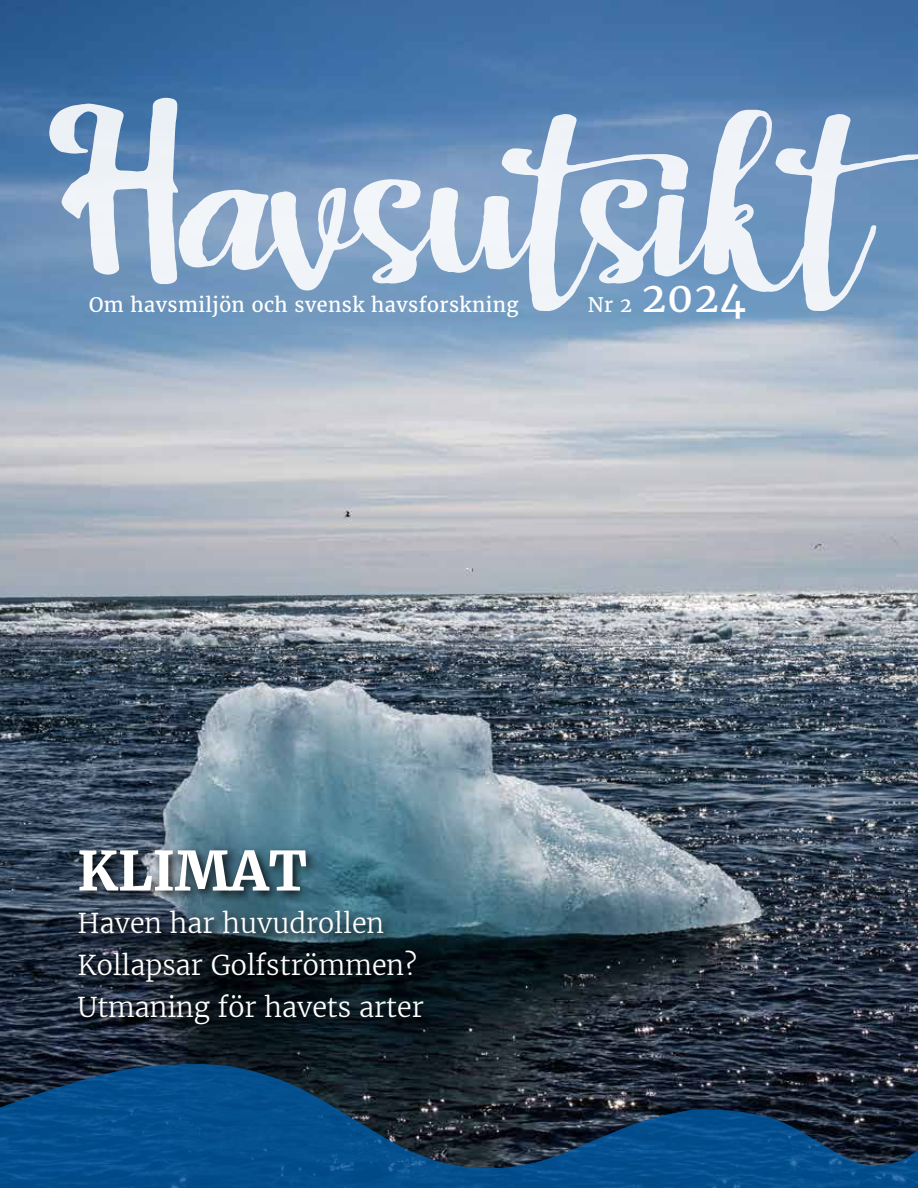
<style>
.page{position:relative;width:918px;height:1188px;background:#fff}
.page>*{position:absolute;margin:0;border:0;box-sizing:border-box;transform-origin:0 0}
.t1{font:269.85px "harley";color:#fff}
.t2{font:700 54px "Merriweather";color:#fff}
.t3{font:41.1px "Merriweather";color:#fff}
.t4{font:300 27px/42.3px "Merriweather";color:#fff}
.t5{font:19.8px "Merriweather";letter-spacing:.02em;color:#fff}
.s1{font-size:19.8px}
</style>
<div class="page">
<img style="left:0;top:0;width:918px;height:1063px">
<div style="left:74px;top:846px;width:362px;height:192px;background:#000;opacity:.85"></div>
<svg style="left:0;top:1063px;width:918px;height:125px;background:#103d65"></svg>
<h1 class="t1" style="left:63px;top:43px;width:809px">Havsutsikt</h1>
<p class="t5" style="left:89px;top:293px;width:431px">Om havsmiljön och svensk havsforskning</p>
<h3 class="t3" style="left:588px;top:272px;width:160px"><span class="s1">Nr 2</span> 2024</h3>
<h2 class="t2" style="left:77px;top:837px;width:231px">KLIMAT</h2>
<p class="t4" style="left:77px;top:902px;width:348px">Haven har huvudrollen<br>Kollapsar Golfströmmen?<br>Utmaning för havets arter</p>
</div>
